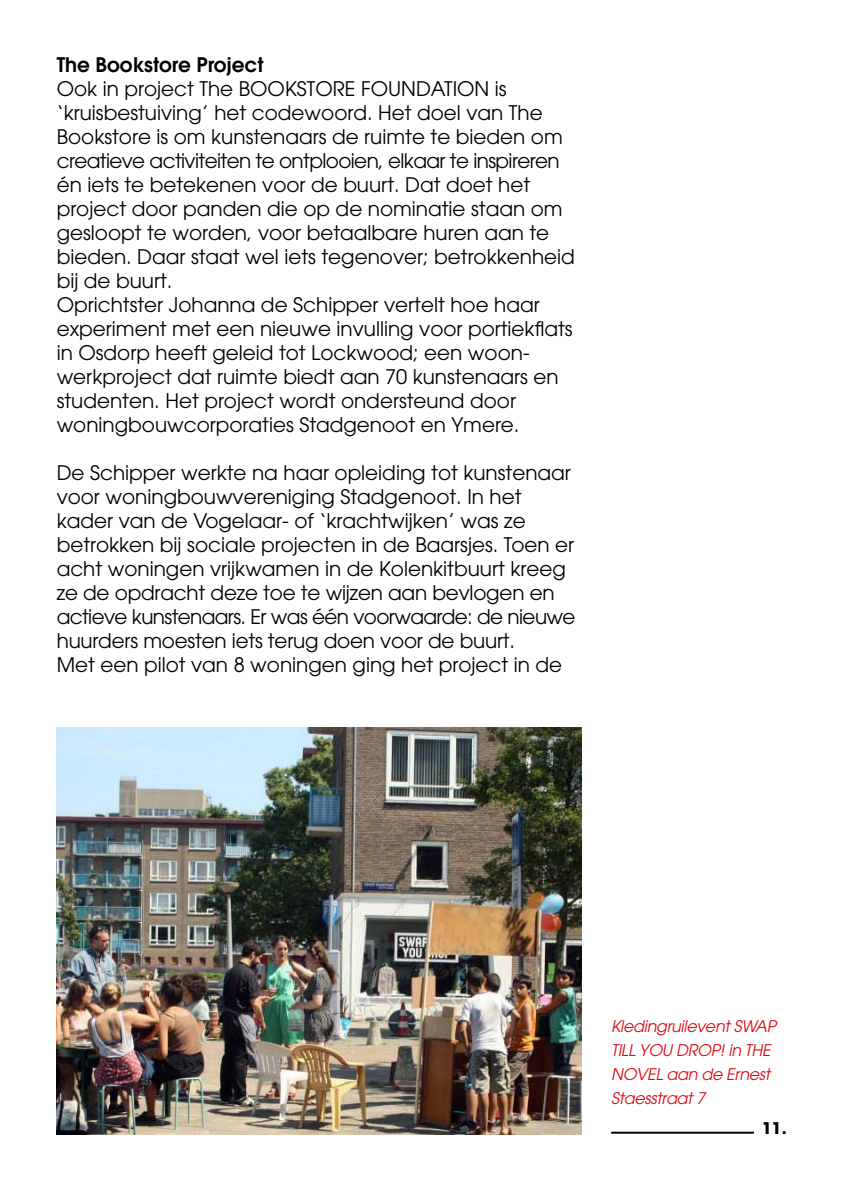
<style>
.page{position:relative;width:842px;height:1191px;background:#fff}
.page>*{position:absolute;margin:0;border:0;box-sizing:border-box;transform-origin:0 0}
.t1{font:20px/24px "Avant Garde";color:#000}
.t2{font:600 20px "Avant Garde";color:#000}
.t3{font:italic 16px/24px "Avant Garde";letter-spacing:-.02em;color:#dc0a14}
.t4{font:700 16px "Avant Garde";color:#000}
</style>
<div class="page">
<img style="left:57px;top:728px;width:525px;height:406px">
<hr style="left:611px;top:1131px;width:143px;height:2px;background:#000">
<p class="t2" style="left:57px;top:52px;width:208px">The Bookstore Project</p>
<p class="t1" style="left:57px;top:77px;width:520px">Ook in project The BOOKSTORE FOUNDATION is ‘kruisbestuiving’ het codewoord. Het doel van The Bookstore is om kunstenaars de ruimte te bieden om creatieve activiteiten te ontplooien, elkaar te inspireren én iets te betekenen voor de buurt. Dat doet het project door panden die op de nominatie staan om gesloopt te worden, voor betaalbare huren aan te bieden. Daar staat wel iets tegenover; betrokkenheid bij de buurt.</p>
<p class="t1" style="left:57px;top:293px;width:517px">Oprichtster Johanna de Schipper vertelt hoe haar experiment met een nieuwe invulling voor portiekflats in Osdorp heeft geleid tot Lockwood; een woon-</p>
<p class="t1" style="left:57px;top:365px;width:504px">werkproject dat ruimte biedt aan 70 kunstenaars en studenten. Het project wordt ondersteund door</p>
<p class="t1" style="left:57px;top:413px;width:464px">woningbouwcorporaties Stadgenoot en Ymere.</p>
<p class="t1" style="left:57px;top:461px;width:516px">De Schipper werkte na haar opleiding tot kunstenaar voor woningbouwvereniging Stadgenoot. In het</p>
<p class="t1" style="left:57px;top:509px;width:520px">kader van de Vogelaar- of ‘krachtwijken’ was ze betrokken bij sociale projecten in de Baarsjes. Toen er acht woningen vrijkwamen in de Kolenkitbuurt kreeg ze de opdracht deze toe te wijzen aan bevlogen en actieve kunstenaars. Er was één voorwaarde: de nieuwe huurders moesten iets terug doen voor de buurt.</p>
<p class="t1" style="left:57px;top:653px;width:507px">Met een pilot van 8 woningen ging het project in de</p>
<p class="t3" style="left:611px;top:1014px;width:167px">Kledingruilevent SWAP<br>TILL YOU DROP! in THE<br>NOVEL aan de Ernest<br>Staesstraat 7</p>
<p class="t4" style="left:762px;top:1117px;width:26px">11.</p>
</div>
